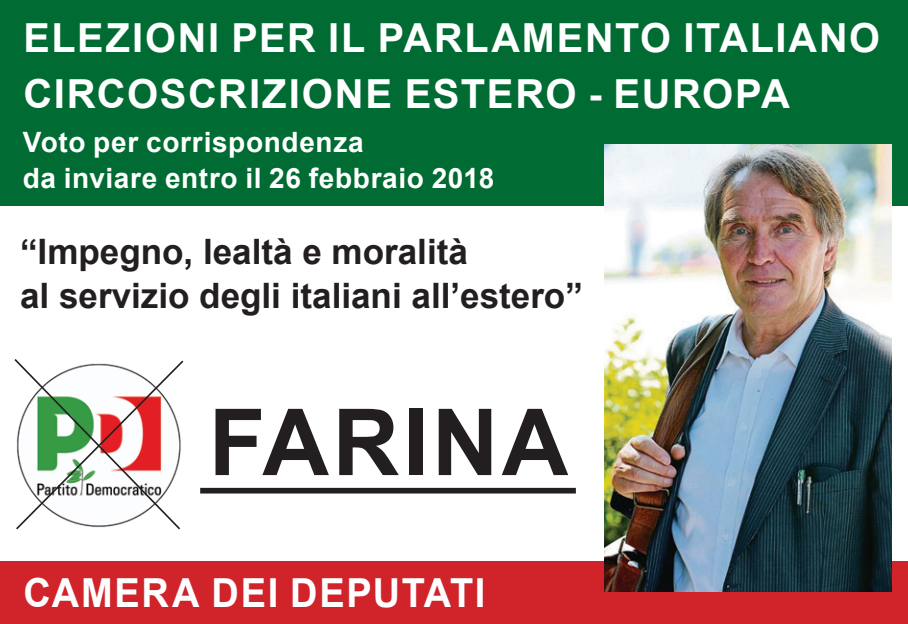
<style>
.page{position:relative;width:908px;height:624px;background:#fff}
.page>*{position:absolute;margin:0;border:0;box-sizing:border-box;transform-origin:0 0}
.t1{font:700 92.4px "Arial";letter-spacing:.035em;color:#231f20}
.t2{font:700 40px/56px "Arial";letter-spacing:.045em;color:#fff}
.t3{font:700 40px "Arial";letter-spacing:.045em;color:#fff;scale:.95 1}
.t4{font:700 35.2px/44px "Arial";color:#231f20}
.t5{font:700 28px/36px "Arial";letter-spacing:.02em;color:#fff}
</style>
<div class="page">
<div style="left:0;top:0;width:907px;height:205px;background:#006b32"></div>
<div style="left:0;top:561px;width:907px;height:63px;background:#d1232a"></div>
<img style="left:604px;top:145px;width:286px;height:446px">
<svg style="left:14px;top:359px;width:170px;height:171px"></svg>
<div style="left:200px;top:488px;width:375px;height:5px;background:#231f20"></div>
<p class="t2" style="left:23px;top:10px;width:857px">ELEZIONI PER IL PARLAMENTO ITALIANO<br>CIRCOSCRIZIONE ESTERO - EUROPA</p>
<p class="t5" style="left:23px;top:124px;width:473px">Voto per corrispondenza<br>da inviare entro il 26 febbraio 2018</p>
<p class="t4" style="left:20px;top:230px;width:564px">“Impegno, lealtà e moralità<br>al servizio degli italiani all’estero”</p>
<h1 class="t1" style="left:209px;top:377px;width:361px">FARINA</h1>
<p class="t3" style="left:23px;top:565px;width:488px">CAMERA DEI DEPUTATI</p>
</div>
